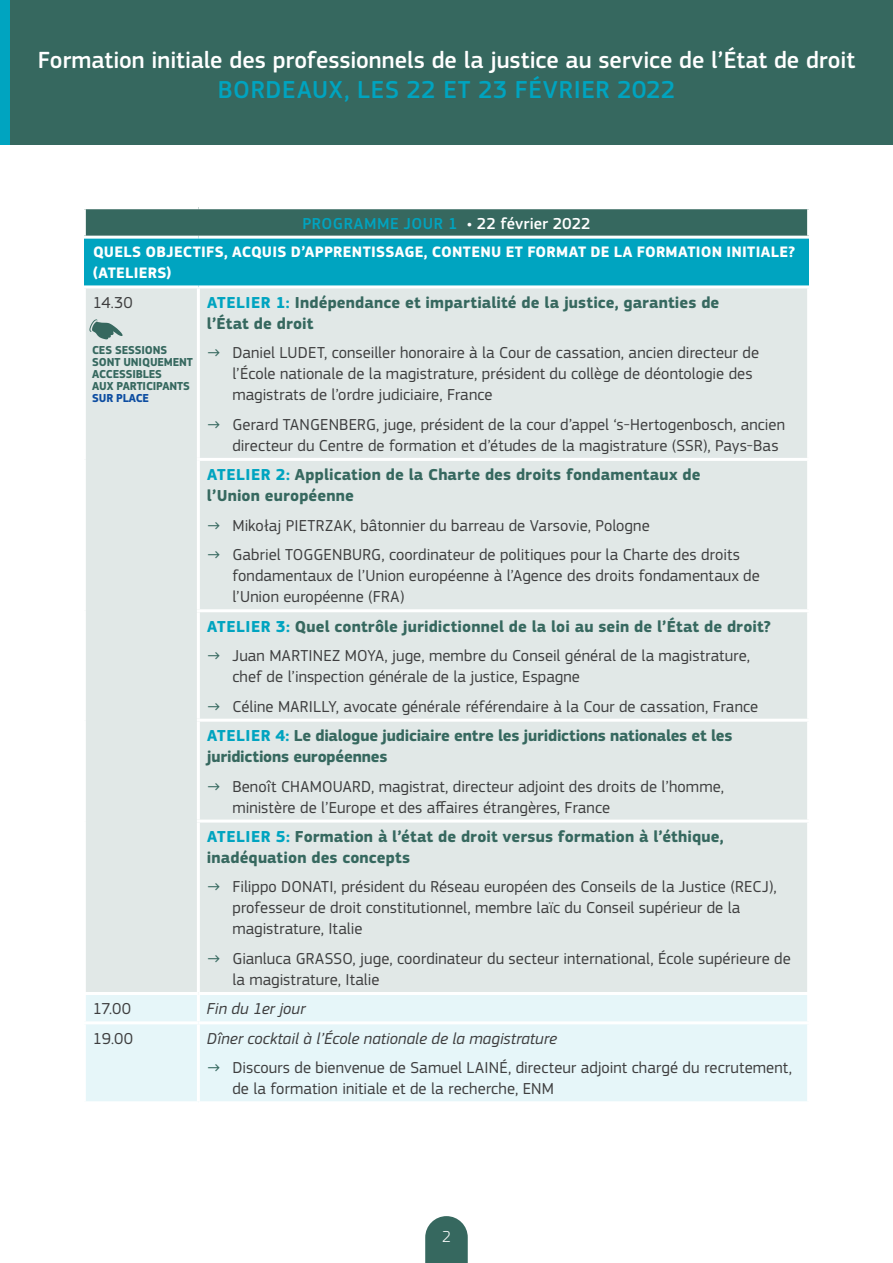
<style>
.page{position:relative;width:893px;height:1263px;background:#fff}
.page>*{position:absolute;margin:0;border:0;box-sizing:border-box;transform-origin:0 0}
.Paragraph_Style_1{font:500 25.5px "EC Square Sans Pro";letter-spacing:.025em;color:#00a4c0}
.Body{font:500 24.3px "EC Square Sans Pro";color:#fff}
.t1{font:16.5px/21px "EC Square Sans Pro";letter-spacing:.005em;color:#3e3e3f}
.t2{font:700 16.5px/21px "EC Square Sans Pro";letter-spacing:.01em;color:#36685f}
.t3{font:italic 16.5px "EC Square Sans Pro";color:#3e3e3f}
.t4{font:500 16.5px "EC Square Sans Pro";letter-spacing:.02em;color:#00a4c0}
.t5{font:700 16.5px "EC Square Sans Pro";letter-spacing:-.01em;color:#36685f}
.t6{font:300 16.5px "EC Square Sans Pro";color:#fff}
.t7{font:700 15.75px/21px "EC Square Sans Pro";letter-spacing:.02em;color:#fff}
.t8{font:700 12px/12px "EC Square Sans Pro";letter-spacing:-.01em;color:#36685f}
.t9{font:700 12px "EC Square Sans Pro";letter-spacing:-.01em;color:#0d4da1}
.s1{color:#fff}
.s2{color:#00a4c0}
.s3{color:#36685f}
.s4{font-weight:700;color:#00a4c0}
.s5{font-weight:700;color:#36685f}
</style>
<div class="page">
<svg style="left:425px;top:1216px;width:43px;height:47px"></svg>
<div style="left:0;top:0;width:893px;height:145px;background:#36685f"></div>
<div style="left:84px;top:208px;width:725px;height:29px;background:#36685f"></div>
<div style="left:84px;top:237px;width:725px;height:50px;background:#00a4c0"></div>
<div style="left:86px;top:288px;width:721px;height:704px;background:#e1e8e7"></div>
<div style="left:86px;top:995px;width:721px;height:106px;background:#e6f6f9"></div>
<hr style="left:83px;top:236px;width:115px;height:3px;background:#fff">
<hr style="left:198px;top:236px;width:612px;height:3px;background:#fff">
<hr style="left:83px;top:285px;width:115px;height:3px;background:#fff">
<hr style="left:198px;top:285px;width:612px;height:3px;background:#fff">
<hr style="left:197px;top:288px;width:3px;height:170px;background:#fff">
<hr style="left:197px;top:458px;width:613px;height:3px;background:#fff">
<hr style="left:83px;top:206px;width:115px;height:3px;background:#fff">
<hr style="left:83px;top:209px;width:3px;height:27px;background:#fff">
<hr style="left:198px;top:206px;width:612px;height:3px;background:#fff">
<hr style="left:807px;top:209px;width:3px;height:27px;background:#fff">
<hr style="left:197px;top:461px;width:3px;height:148px;background:#fff">
<hr style="left:197px;top:609px;width:613px;height:3px;background:#fff">
<hr style="left:197px;top:612px;width:3px;height:107px;background:#fff">
<hr style="left:197px;top:719px;width:613px;height:3px;background:#fff">
<hr style="left:197px;top:722px;width:3px;height:97px;background:#fff">
<hr style="left:197px;top:819px;width:613px;height:3px;background:#fff">
<hr style="left:197px;top:822px;width:3px;height:170px;background:#fff">
<hr style="left:197px;top:995px;width:3px;height:26px;background:#fff">
<hr style="left:83px;top:1021px;width:115px;height:3px;background:#fff">
<hr style="left:198px;top:1021px;width:612px;height:3px;background:#fff">
<hr style="left:197px;top:1024px;width:3px;height:77px;background:#fff">
<div style="left:0;top:0;width:9px;height:145px;background:#00a4c0"></div>
<svg style="left:88px;top:316px;width:37px;height:30px"></svg>
<p class="Body" style="left:38px;top:46px;width:819px">Formation initiale des professionnels de la justice au service de l’État de droit</p>
<p class="Paragraph_Style_1" style="left:218px;top:75px;width:459px">BORDEAUX, LES 22 ET 23 FÉVRIER 2022</p>
<p class="t4" style="left:302px;top:214px;width:290px">PROGRAMME JOUR 1 <span class="s1">• 22 février 2022</span></p>
<p class="t7" style="left:93px;top:242px;width:704px">QUELS OBJECTIFS, ACQUIS D’APPRENTISSAGE, CONTENU ET FORMAT DE LA FORMATION INITIALE? (ATELIERS)</p>
<p class="t1" style="left:93px;top:292px;width:41px">14.30</p>
<p class="t2" style="left:207px;top:292px;width:514px"><span class="s2">ATELIER 1:</span> Indépendance et impartialité de la justice, garanties de l’État de droit</p>
<p class="t1" style="left:232px;top:342px;width:528px;text-indent:-26px"><span class="s3">→</span> Daniel LUDET, conseiller honoraire à la Cour de cassation, ancien directeur de l’École nationale de la magistrature, président du collège de déontologie des magistrats de l’ordre judiciaire, France</p>
<p class="t1" style="left:232px;top:414px;width:554px;text-indent:-26px"><span class="s3">→</span> Gerard TANGENBERG, juge, président de la cour d’appel ‘s-Hertogenbosch, ancien directeur du Centre de formation et d’études de la magistrature (SSR), Pays-Bas</p>
<p class="t2" style="left:207px;top:465px;width:495px"><span class="s2">ATELIER 2:</span> Application de la Charte des droits fondamentaux de l’Union européenne</p>
<p class="t1" style="left:207px;top:515px;width:444px"><span class="s3">→</span> Mikołaj PIETRZAK, bâtonnier du barreau de Varsovie, Pologne</p>
<p class="t1" style="left:232px;top:544px;width:529px;text-indent:-26px"><span class="s3">→</span> Gabriel TOGGENBURG, coordinateur de politiques pour la Charte des droits fondamentaux de l’Union européenne à l’Agence des droits fondamentaux de l’Union européenne (FRA)</p>
<p class="t2" style="left:207px;top:616px;width:565px"><span class="s2">ATELIER 3:</span> Quel contrôle juridictionnel de la loi au sein de l’État de droit?</p>
<p class="t1" style="left:232px;top:645px;width:519px;text-indent:-26px"><span class="s3">→</span> Juan MARTINEZ MOYA, juge, membre du Conseil général de la magistrature, chef de l’inspection générale de la justice, Espagne</p>
<p class="t1" style="left:207px;top:692px;width:553px;line-height:29.4px"><span class="s3">→</span> Céline MARILLY, avocate générale référendaire à la Cour de cassation, France<br><span class="s4">ATELIER 4:</span> <span class="s5">Le dialogue judiciaire entre les juridictions nationales et les</span></p>
<p class="t5" style="left:207px;top:747px;width:182px">juridictions européennes</p>
<p class="t1" style="left:232px;top:776px;width:493px;text-indent:-26px"><span class="s3">→</span> Benoît CHAMOUARD, magistrat, directeur adjoint des droits de l’homme, ministère de l’Europe et des affaires étrangères, France</p>
<p class="t2" style="left:207px;top:826px;width:518px"><span class="s2">ATELIER 5:</span> Formation à l’état de droit versus formation à l’éthique, inadéquation des concepts</p>
<p class="t1" style="left:232px;top:877px;width:546px;text-indent:-26px"><span class="s3">→</span> Filippo DONATI, président du Réseau européen des Conseils de la Justice (RECJ), professeur de droit constitutionnel, membre laïc du Conseil supérieur de la magistrature, Italie</p>
<p class="t1" style="left:232px;top:948px;width:560px;text-indent:-26px"><span class="s3">→</span> Gianluca GRASSO, juge, coordinateur du secteur international, École supérieure de la magistrature, Italie</p>
<p class="t1" style="left:93px;top:998px;width:40px">17.00</p>
<p class="t3" style="left:207px;top:999px;width:100px">Fin du 1er jour</p>
<p class="t1" style="left:93px;top:1028px;width:42px">19.00</p>
<p class="t3" style="left:207px;top:1029px;width:352px">Dîner cocktail à l’École nationale de la magistrature</p>
<p class="t1" style="left:232px;top:1057px;width:561px;text-indent:-26px"><span class="s3">→</span> Discours de bienvenue de Samuel LAINÉ, directeur adjoint chargé du recrutement, de la formation initiale et de la recherche, ENM</p>
<p class="t8" style="left:92px;top:344px;width:102px">CES SESSIONS<br>SONT UNIQUEMENT<br>ACCESSIBLES<br>AUX PARTICIPANTS</p>
<p class="t9" style="left:92px;top:391px;width:58px">SUR PLACE</p>
<p class="t6" style="left:442px;top:1227px;width:10px">2</p>
</div>
